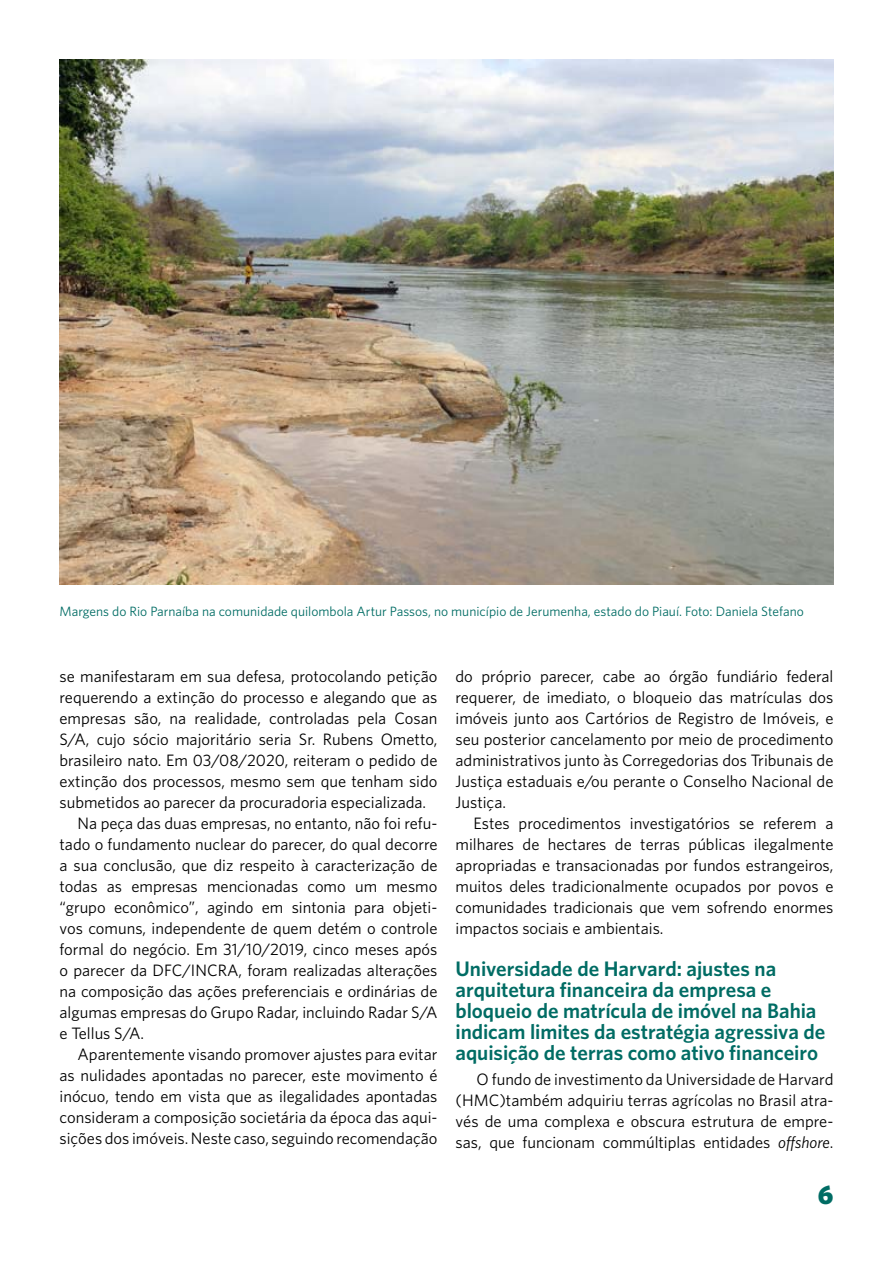
<style>
.page{position:relative;width:893px;height:1263px;background:#fff}
.page>*{position:absolute;margin:0;border:0;box-sizing:border-box;transform-origin:0 0}
.t1{font:900 27px "Whitney";color:#006c64}
.t2{font:600 21px/21px "Whitney";letter-spacing:-.005em;color:#006c64}
.t3{font:16.5px/21px "Whitney";color:#000;text-align:justify}
.t4{font:13.5px "Whitney";color:#006c64}
.s1{font-style:italic}
</style>
<div class="page">
<img style="left:60px;top:60px;width:773px;height:525px">
<p class="t4" style="left:60px;top:604px;width:746px">Margens do Rio Parnaíba na comunidade quilombola Artur Passos, no município de Jerumenha, estado do Piauí. Foto: Daniela Stefano</p>
<p class="t3" style="left:60px;top:665px;width:379px">se manifestaram em sua defesa, protocolando petição</p>
<p class="t3" style="left:60px;top:686px;width:379px">requerendo a extinção do processo e alegando que as</p>
<p class="t3" style="left:60px;top:707px;width:379px">empresas são, na realidade, controladas pela Cosan</p>
<p class="t3" style="left:60px;top:728px;width:379px">S/A, cujo sócio majoritário seria Sr. Rubens Ometto,</p>
<p class="t3" style="left:60px;top:749px;width:379px">brasileiro nato. Em 03/08/2020, reiteram o pedido de</p>
<p class="t3" style="left:60px;top:770px;width:379px">extinção dos processos, mesmo sem que tenham sido</p>
<p class="t3" style="left:60px;top:791px;width:368px">submetidos ao parecer da procuradoria especializada.</p>
<p class="t3" style="left:78px;top:812px;width:361px">Na peça das duas empresas, no entanto, não foi refu-</p>
<p class="t3" style="left:60px;top:833px;width:379px">tado o fundamento nuclear do parecer, do qual decorre</p>
<p class="t3" style="left:60px;top:854px;width:379px">a sua conclusão, que diz respeito à caracterização de</p>
<p class="t3" style="left:60px;top:875px;width:379px">todas as empresas mencionadas como um mesmo</p>
<p class="t3" style="left:60px;top:896px;width:379px">“grupo econômico”, agindo em sintonia para objeti-</p>
<p class="t3" style="left:60px;top:917px;width:379px">vos comuns, independente de quem detém o controle</p>
<p class="t3" style="left:60px;top:938px;width:379px">formal do negócio. Em 31/10/2019, cinco meses após</p>
<p class="t3" style="left:60px;top:959px;width:379px">o parecer da DFC/INCRA, foram realizadas alterações</p>
<p class="t3" style="left:60px;top:980px;width:379px">na composição das ações preferenciais e ordinárias de</p>
<p class="t3" style="left:60px;top:1001px;width:379px">algumas empresas do Grupo Radar, incluindo Radar S/A</p>
<p class="t3" style="left:60px;top:1022px;width:86px">e Tellus S/A.</p>
<p class="t3" style="left:78px;top:1043px;width:361px">Aparentemente visando promover ajustes para evitar</p>
<p class="t3" style="left:60px;top:1064px;width:379px">as nulidades apontadas no parecer, este movimento é</p>
<p class="t3" style="left:60px;top:1085px;width:379px">inócuo, tendo em vista que as ilegalidades apontadas</p>
<p class="t3" style="left:60px;top:1106px;width:379px">consideram a composição societária da época das aqui-</p>
<p class="t3" style="left:60px;top:1127px;width:379px">sições dos imóveis. Neste caso, seguindo recomendação</p>
<p class="t3" style="left:455px;top:665px;width:379px">do próprio parecer, cabe ao órgão fundiário federal requerer, de imediato, o bloqueio das matrículas dos imóveis junto aos Cartórios de Registro de Imóveis, e seu posterior cancelamento por meio de procedimento administrativos junto às Corregedorias dos Tribunais de Justiça estaduais e/ou perante o Conselho Nacional de Justiça.</p>
<p class="t3" style="left:455px;top:812px;width:379px;text-indent:18px">Estes procedimentos investigatórios se referem a milhares de hectares de terras públicas ilegalmente apropriadas e transacionadas por fundos estrangeiros, muitos deles tradicionalmente ocupados por povos e comunidades tradicionais que vem sofrendo enormes impactos sociais e ambientais.</p>
<p class="t2" style="left:455px;top:957px;width:371px">Universidade de Harvard: ajustes na arquitetura financeira da empresa e bloqueio de matrícula de imóvel na Bahia indicam limites da estratégia agressiva de aquisição de terras como ativo financeiro</p>
<p class="t3" style="left:455px;top:1068px;width:379px;text-indent:21px">O fundo de investimento da Universidade de Harvard (HMC)também adquiriu terras agrícolas no Brasil atra&shy;vés de uma complexa e obscura estrutura de empre&shy;sas, que funcionam commúltiplas entidades <span class="s1">offshore</span>.</p>
<h1 class="t1" style="left:818px;top:1178px;width:17px">6</h1>
</div>
